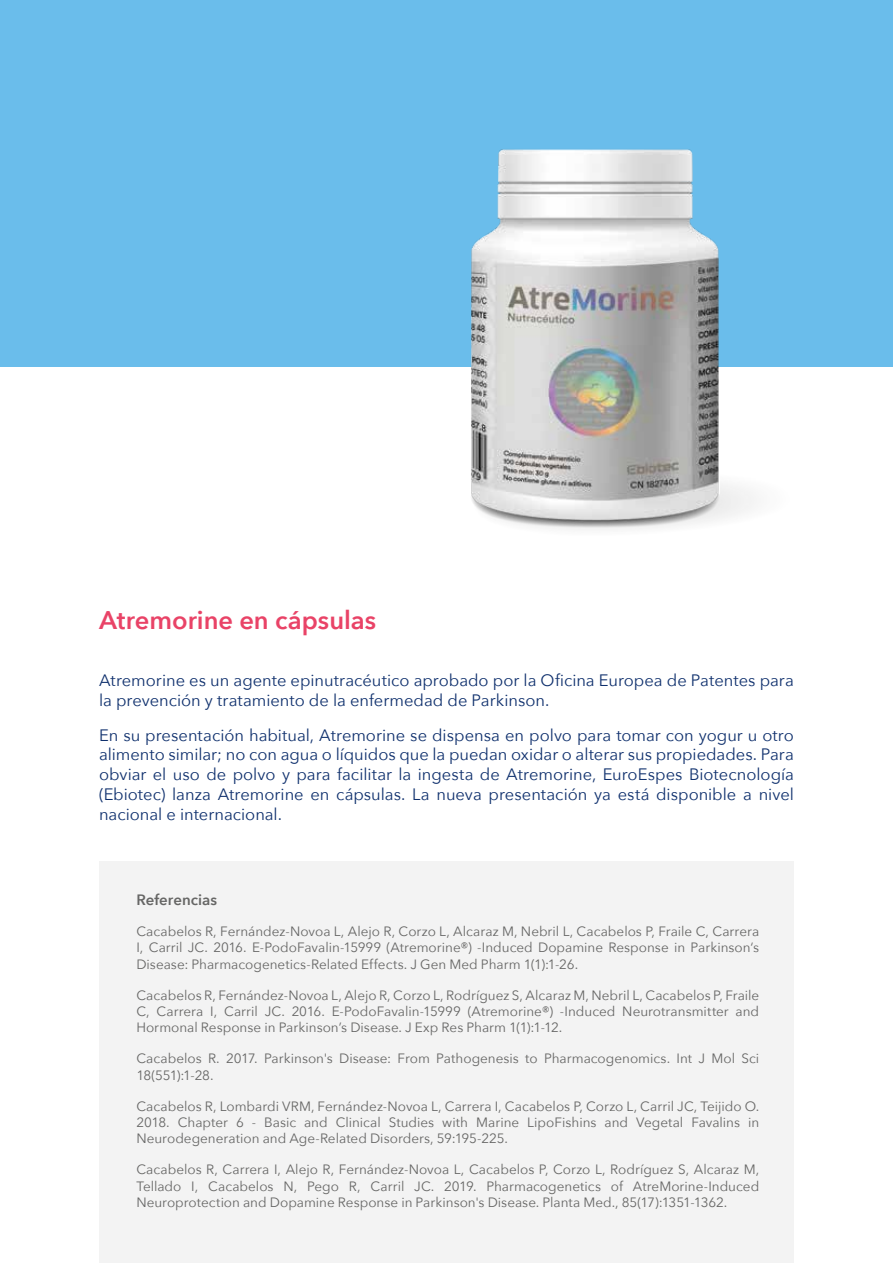
<style>
.page{position:relative;width:893px;height:1263px;background:#fff}
.page>*{position:absolute;margin:0;border:0;box-sizing:border-box;transform-origin:0 0}
.t1{font:600 25.5px "Avenir Next";color:#e94367}
.t2{font:16.5px/19.8px "Avenir Next";color:#0f306d}
.t3{font:600 15px "Avenir Next";color:#666665}
.t4{font:13.5px/16.2px "Avenir Next";color:#666665;text-align:justify}
</style>
<div class="page">
<div style="left:0;top:0;width:893px;height:366px;background:#6abdeb"></div>
<div style="left:99px;top:861px;width:695px;height:402px;background:#f3f3f3"></div>
<img style="left:325px;top:149px;width:540px;height:381px">
<h1 class="t1" style="left:99px;top:598px;width:279px">Atremorine en cápsulas</h1>
<p class="t2" style="left:99px;top:670px;width:696px">Atremorine es un agente epinutracéutico aprobado por la Oficina Europea de Patentes para la prevención y tratamiento de la enfermedad de Parkinson.</p>
<p class="t2" style="left:99px;top:724px;width:696px;text-align:justify">En su presentación habitual, Atremorine se dispensa en polvo para tomar con yogur u otro alimento similar; no con agua o líquidos que la puedan oxidar o alterar sus propiedades. Para obviar el uso de polvo y para facilitar la ingesta de Atremorine, EuroEspes Biotecnología (Ebiotec) lanza Atremorine en cápsulas. La nueva presentación ya está disponible a nivel nacional e internacional.</p>
<p class="t3" style="left:136px;top:887px;width:82px">Referencias</p>
<p class="t4" style="left:136px;top:923px;width:624px">Cacabelos R, Fernández-Novoa L, Alejo R, Corzo L, Alcaraz M, Nebril L, Cacabelos P, Fraile C, Carrera I, Carril JC. 2016. E-PodoFavalin-15999 (Atremorine®) -Induced Dopamine Response in Parkinson‘s Disease: Pharmacogenetics-Related Effects. J Gen Med Pharm 1(1):1-26.</p>
<p class="t4" style="left:136px;top:986px;width:624px">Cacabelos R, Fernández-Novoa L, Alejo R, Corzo L, Rodríguez S, Alcaraz M, Nebril L, Cacabelos P, Fraile C, Carrera I, Carril JC. 2016. E-PodoFavalin-15999 (Atremorine®) -Induced Neurotransmitter and Hormonal Response in Parkinson’s Disease. J Exp Res Pharm 1(1):1-12.</p>
<p class="t4" style="left:136px;top:1050px;width:624px">Cacabelos R. 2017. Parkinson's Disease: From Pathogenesis to Pharmacogenomics. Int J Mol Sci<br>18(551):1-28.</p>
<p class="t4" style="left:136px;top:1097px;width:625px">Cacabelos R, Lombardi VRM, Fernández-Novoa L, Carrera I, Cacabelos P, Corzo L, Carril JC, Teijido O.<br>2018. Chapter 6 - Basic and Clinical Studies with Marine LipoFishins and Vegetal Favalins in Neurodegeneration and Age-Related Disorders, 59:195-225.</p>
<p class="t4" style="left:136px;top:1161px;width:624px">Cacabelos R, Carrera I, Alejo R, Fernández-Novoa L, Cacabelos P, Corzo L, Rodríguez S, Alcaraz M, Tellado I, Cacabelos N, Pego R, Carril JC. 2019. Pharmacogenetics of AtreMorine-Induced Neuroprotection and Dopamine Response in Parkinson's Disease. Planta Med., 85(17):1351-1362.</p>
</div>
